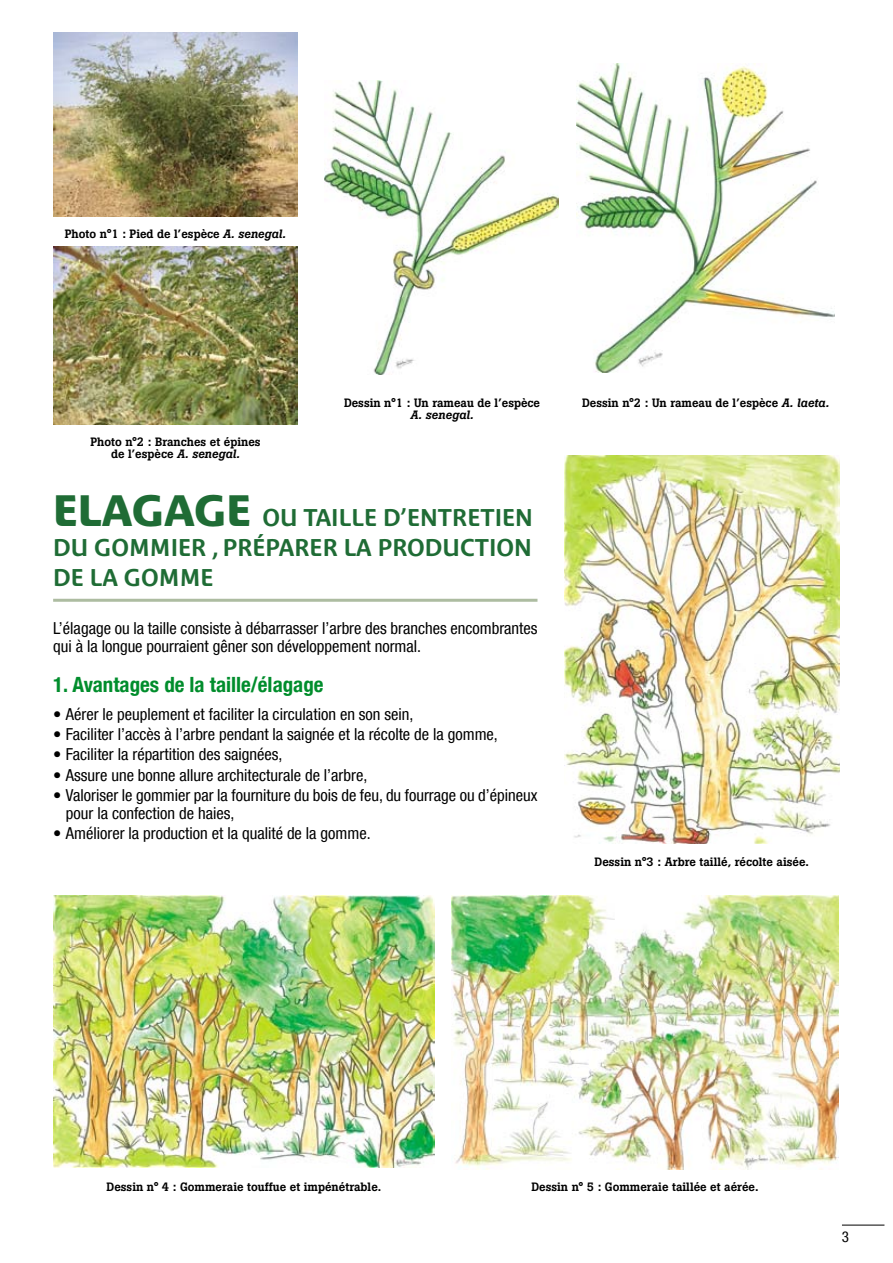
<style>
.page{position:relative;width:893px;height:1263px;background:#fff}
.page>*{position:absolute;margin:0;border:0;box-sizing:border-box;transform-origin:0 0}
.t1{font:600 24px/30px "Bienvenue";color:#1f6c35;text-align:justify}
.t2{font:700 condensed 21px "Helvetica Neue LT Com";color:#008d2c}
.t3{font:condensed 16.5px/18px "Helvetica Neue LT Com";color:#000}
.t4{font:condensed 15px "Helvetica Neue LT Com";color:#000}
.t5{font:500 12px/12px "Boton";color:#000;text-align:center}
.t6{font:italic 500 12px "Boton";color:#000}
.s1{font-style:italic}
.s2{font-weight:700;font-size:43.5px}
</style>
<div class="page">
<img style="left:53px;top:33px;width:245px;height:183px">
<img style="left:325px;top:81px;width:233px;height:293px">
<img style="left:53px;top:895px;width:382px;height:272px">
<img style="left:451px;top:895px;width:388px;height:274px">
<img style="left:565px;top:456px;width:275px;height:388px">
<img style="left:577px;top:64px;width:257px;height:308px">
<hr style="left:53px;top:599px;width:484px;height:3px;background:#adbca1">
<img style="left:53px;top:246px;width:245px;height:178px">
<hr style="left:842px;top:1225px;width:42px;height:1px;background:#000">
<p class="t5" style="left:65px;top:228px;width:223px">Photo n°1 : Pied de l’espèce <span class="s1">A. senegal.</span></p>
<p class="t5" style="left:90px;top:436px;width:172px">Photo n°2 : Branches et épines de l’espèce <span class="s1">A. senegal.</span></p>
<p class="t5" style="left:344px;top:397px;width:198px">Dessin n°1 : Un rameau de l’espèce</p>
<p class="t6" style="left:411px;top:408px;width:64px">A. senegal.</p>
<h1 class="t1" style="left:53px;top:502px;width:481px"><span class="s2">ELAGAGE</span> OU TAILLE D’ENTRETIEN DU GOMMIER , PRÉPARER LA PRODUCTION DE LA GOMME</h1>
<p class="t3" style="left:53px;top:619px;width:486px">L’élagage ou la taille consiste à débarrasser l’arbre des branches encombrantes qui à la longue pourraient gêner son développement normal.</p>
<p class="t2" style="left:53px;top:671px;width:272px">1. Avantages de la taille/élagage</p>
<p class="t3" style="left:53px;top:705px;width:362px">• Aérer le peuplement et faciliter la circulation en son sein,</p>
<p class="t3" style="left:53px;top:725px;width:446px">• Faciliter l’accès à l’arbre pendant la saignée et la récolte de la gomme,</p>
<p class="t3" style="left:53px;top:745px;width:231px">• Faciliter la répartition des saignées,</p>
<p class="t3" style="left:53px;top:765px;width:316px">• Assure une bonne allure architecturale de l’arbre,</p>
<p class="t3" style="left:66px;top:786px;width:473px;text-indent:-13px">• Valoriser le gommier par la fourniture du bois de feu, du fourrage ou d’épineux pour la confection de haies,</p>
<p class="t3" style="left:53px;top:824px;width:319px">• Améliorer la production et la qualité de la gomme.</p>
<p class="t5" style="left:582px;top:397px;width:249px">Dessin n°2 : Un rameau de l’espèce <span class="s1">A. laeta.</span></p>
<p class="t5" style="left:595px;top:855px;width:216px">Dessin n°3 : Arbre taillé, récolte aisée.</p>
<p class="t5" style="left:107px;top:1181px;width:276px">Dessin n° 4 : Gommeraie touffue et impénétrable.</p>
<p class="t5" style="left:531px;top:1181px;width:229px">Dessin n° 5 : Gommeraie taillée et aérée.</p>
<p class="t4" style="left:842px;top:1228px;width:9px">3</p>
</div>
